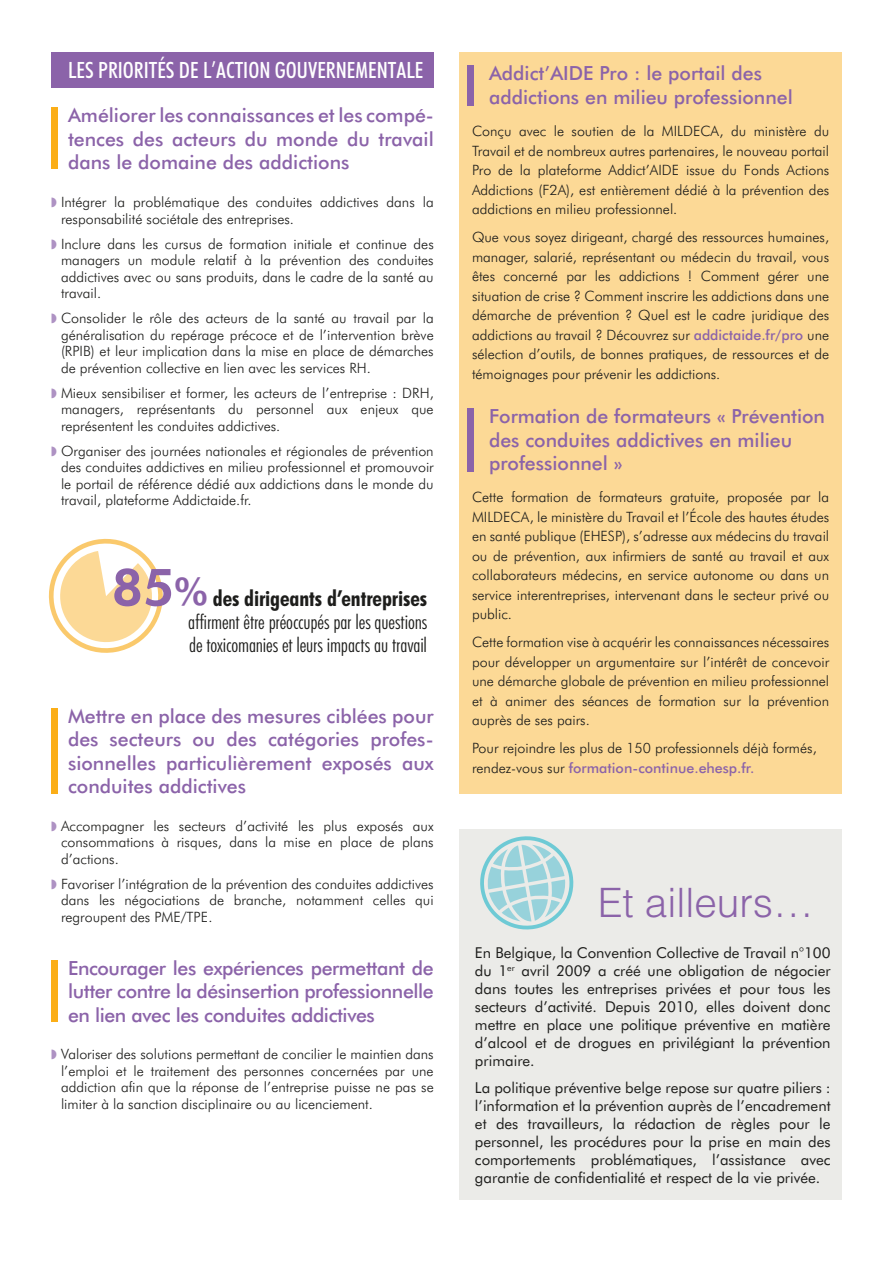
<style>
.page{position:relative;width:893px;height:1263px;background:#fff}
.page>*{position:absolute;margin:0;border:0;box-sizing:border-box;transform-origin:0 0}
.t1{font:800 51.3px "Futura BT";color:#8b63a9}
.CDT{font:300 40.5px "Helvetica LT Std";color:#8b63a9}
.t2{font:800 38.55px "Futura BT";color:#8b63a9}
.T1{font:500 condensed 22.5px "Futura BT";color:#fff}
.t3{font:700 condensed 22.05px "Futura BT";letter-spacing:-.005em;color:#1d1d1b}
.t4{font:300 condensed 20.25px/23px "Futura BT";letter-spacing:-.005em;color:#1d1d1b}
.sous_titre{font:500 19.5px/23.4px "Futura BT";color:#8b63a9;text-align:justify}
.CDT-2{font:15px/18px "Futura BT";color:#1d1d1b;text-align:justify}
.CDT-3{font:300 14.25px/19.5px "Futura BT";color:#1d1d1b;text-align:justify}
.s1{font-weight:500;color:#8b63a9}
</style>
<div class="page">
<div style="left:51px;top:52px;width:383px;height:35px;background:#8b63a9"></div>
<div style="left:51px;top:108px;width:6px;height:61px;background:#fbae17"></div>
<div style="left:51px;top:961px;width:6px;height:61px;background:#fbae17"></div>
<div style="left:51px;top:708px;width:6px;height:86px;background:#fbae17"></div>
<div style="left:459px;top:52px;width:383px;height:741px;background:#fcd996"></div>
<svg style="left:48px;top:538px;width:115px;height:115px"></svg>
<div style="left:468px;top:65px;width:6px;height:40px;background:#8b63a9"></div>
<div style="left:468px;top:408px;width:6px;height:64px;background:#8b63a9"></div>
<div style="left:459px;top:829px;width:383px;height:371px;background:#ebebe8"></div>
<svg style="left:480px;top:836px;width:94px;height:94px"></svg>
<p class="T1" style="left:68px;top:56px;width:357px">LES PRIORITÉS DE L’ACTION GOUVERNEMENTALE</p>
<p class="sous_titre" style="left:68px;top:104px;width:367px">Améliorer les connaissances et les compé&shy;tences des acteurs du monde du travail dans le domaine des addictions</p>
<p class="CDT-3" style="left:61px;top:194px;width:374px;line-height:16.5px">Intégrer la problématique des conduites addictives dans la responsabilité sociétale des entreprises.</p>
<p class="CDT-3" style="left:61px;top:235px;width:374px;line-height:16.5px">Inclure dans les cursus de formation initiale et continue des managers un module relatif à la prévention des conduites addictives avec ou sans produits, dans le cadre de la santé au travail.</p>
<p class="CDT-3" style="left:61px;top:310px;width:374px;line-height:16.5px">Consolider le rôle des acteurs de la santé au travail par la généralisation du repérage précoce et de l’intervention brève (RPIB) et leur implication dans la mise en place de démarches de prévention collective en lien avec les services RH.</p>
<p class="CDT-3" style="left:61px;top:384px;width:374px;line-height:16.5px">Mieux sensibiliser et former, les acteurs de l’entreprise : DRH, managers, représentants du personnel aux enjeux que représentent les conduites addictives.</p>
<p class="CDT-3" style="left:61px;top:442px;width:374px;line-height:16.5px">Organiser des journées nationales et régionales de prévention des conduites addictives en milieu professionnel et promouvoir le portail de référence dédié aux addictions dans le monde du travail, plateforme Addictaide.fr.</p>
<p class="t1" style="left:112px;top:556px;width:64px">85</p>
<p class="t2" style="left:175px;top:568px;width:34px">%</p>
<p class="t3" style="left:213px;top:585px;width:216px">des dirigeants d’entreprises</p>
<p class="t4" style="left:188px;top:611px;width:240px">affirment être préoccupés par les questions de toxicomanies et leurs impacts au travail</p>
<p class="sous_titre" style="left:68px;top:704px;width:367px">Mettre en place des mesures ciblées pour des secteurs ou des catégories profes&shy;sionnelles particulièrement exposés aux conduites addictives</p>
<p class="CDT-3" style="left:61px;top:817px;width:374px;line-height:16.5px">Accompagner les secteurs d’activité les plus exposés aux consommations à risques, dans la mise en place de plans d’actions.</p>
<p class="CDT-3" style="left:61px;top:875px;width:374px;line-height:16.5px">Favoriser l’intégration de la prévention des conduites addictives dans les négociations de branche, notamment celles qui regroupent des PME/TPE.</p>
<p class="sous_titre" style="left:68px;top:956px;width:367px">Encourager les expériences permettant de lutter contre la désinsertion professionnelle en lien avec les conduites addictives</p>
<p class="CDT-3" style="left:61px;top:1046px;width:374px;line-height:16.5px">Valoriser des solutions permettant de concilier le maintien dans l’emploi et le traitement des personnes concernées par une addiction afin que la réponse de l’entreprise puisse ne pas se limiter à la sanction disciplinaire ou au licenciement.</p>
<p class="sous_titre" style="left:489px;top:62px;width:305px">Addict’AIDE Pro : le portail des addictions en milieu professionnel</p>
<p class="CDT-3" style="left:472px;top:121px;width:359px">Conçu avec le soutien de la MILDECA, du ministère du Travail et de nombreux autres partenaires, le nouveau portail Pro de la plateforme Addict’AIDE issue du Fonds Actions Addictions (F2A), est entièrement dédié à la prévention des addictions en milieu professionnel.</p>
<p class="CDT-3" style="left:472px;top:227px;width:359px">Que vous soyez dirigeant, chargé des ressources humaines, manager, salarié, représentant ou médecin du travail, vous êtes concerné par les addictions ! Comment gérer une situation de crise ? Comment inscrire les addictions dans une démarche de prévention ? Quel est le cadre juridique des addictions au travail ? Découvrez sur <span class="s1">addictaide.fr/pro</span> une sélection d’outils, de bonnes pratiques, de ressources et de témoignages pour prévenir les addictions.</p>
<p class="sous_titre" style="left:489px;top:405px;width:338px;text-align:left">Formation de formateurs « Prévention des conduites addictives en milieu professionnel »</p>
<p class="CDT-3" style="left:472px;top:487px;width:359px">Cette formation de formateurs gratuite, proposée par la MILDECA, le ministère du Travail et l’École des hautes études en santé publique (EHESP), s’adresse aux médecins du travail ou de prévention, aux infirmiers de santé au travail et aux collaborateurs médecins, en service autonome ou dans un service interentreprises, intervenant dans le secteur privé ou public.</p>
<p class="CDT-3" style="left:472px;top:632px;width:359px">Cette formation vise à acquérir les connaissances nécessaires pour développer un argumentaire sur l’intérêt de concevoir une démarche globale de prévention en milieu professionnel et à animer des séances de formation sur la prévention auprès de ses pairs.</p>
<p class="CDT-3" style="left:472px;top:738px;width:346px">Pour rejoindre les plus de 150 professionnels déjà formés, rendez-vous sur <span class="s1">formation-continue.ehesp.fr.</span></p>
<p class="CDT" style="left:598px;top:877px;width:218px">Et ailleurs…</p>
<p class="CDT-2" style="left:475px;top:944px;width:357px">En Belgique, la Convention Collective de Travail n°100 du 1<sup>er</sup> avril 2009 a créé une obligation de négocier dans toutes les entreprises privées et pour tous les secteurs d’activité. Depuis 2010, elles doivent donc mettre en place une politique préventive en matière d’alcool et de drogues en privilégiant la prévention primaire.</p>
<p class="CDT-2" style="left:475px;top:1078px;width:357px">La politique préventive belge repose sur quatre piliers : l’information et la prévention auprès de l’encadrement et des travailleurs, la rédaction de règles pour le personnel, les procédures pour la prise en main des comportements problématiques, l’assistance avec garantie de confidentialité et respect de la vie privée.</p>
</div>
